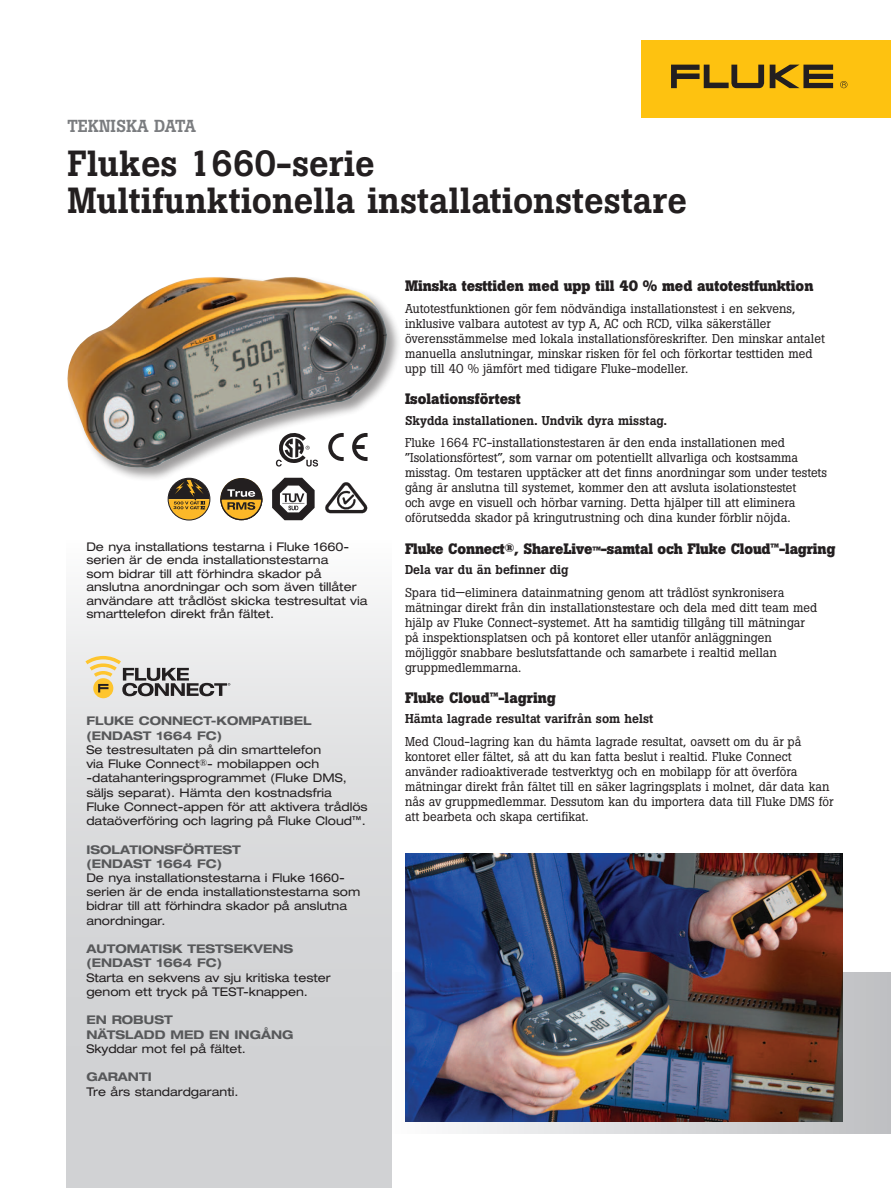
<style>
.page{position:relative;width:891px;height:1188px;background:#fff}
.page>*{position:absolute;margin:0;border:0;box-sizing:border-box;transform-origin:0 0}
.t1{font:500 36px/37.5px "Boton Pro";color:#231f20}
.t2{font:500 17.25px "Boton Pro";color:#7a7c7f}
.t3{font:700 15px "Boton Pro";color:#231f20}
.t4{font:12.75px/15px "Boton Pro";color:#231f20}
.t5{font:500 12.75px "Boton Pro";color:#231f20}
.t6{font:expanded 12px/14.2px "Helvetica Neue LT Std";color:#231f20}
.t7{font:700 expanded 12px/14.2px "Helvetica Neue LT Std";color:#57585a}
.t8{font:700 expanded 4.05px "Helvetica Neue LT Pro";color:#231f20}
.s1{font-size:12px}
</style>
<div class="page">
<div style="left:382px;top:972px;width:509px;height:162px;background:linear-gradient(to right,#fdfefe,#bdbfc1)"></div>
<div style="left:66px;top:540px;width:325px;height:648px;background:linear-gradient(to bottom,#f3f3f3,#c8c9cc)"></div>
<div style="left:642px;top:40px;width:249px;height:78px;background:#fec210"></div>
<svg style="left:770px;top:65px;width:63px;height:23px"></svg>
<svg style="left:671px;top:65px;width:93px;height:23px"></svg>
<svg style="left:840px;top:81px;width:7px;height:7px"></svg>
<div style="left:66px;top:275px;width:335px;height:208px;background:#231f20;opacity:.45"></div>
<img style="left:66px;top:276px;width:321px;height:192px">
<img style="left:405px;top:853px;width:438px;height:269px">
<div style="left:93px;top:678px;width:20px;height:20px;background:#fec52e;border-radius:50%"></div>
<svg style="left:85px;top:656px;width:145px;height:40px;background:#c1bbae"></svg>
<svg style="left:325px;top:482px;width:42px;height:31px"></svg>
<svg style="left:328px;top:433px;width:16px;height:28px"></svg>
<svg style="left:352px;top:433px;width:16px;height:28px"></svg>
<svg style="left:276px;top:433px;width:42px;height:34px"></svg>
<div style="left:221px;top:479px;width:41px;height:41px;background:#231f20;border-radius:50%"></div>
<div style="left:220px;top:478px;width:42px;height:42px;border:1px solid #231f20;border-radius:50%"></div>
<svg style="left:220px;top:489px;width:42px;height:31px"></svg>
<svg style="left:272px;top:478px;width:43px;height:42px"></svg>
<div style="left:168px;top:478px;width:42px;height:43px;border:1px solid #231f20;border-radius:50%"></div>
<svg style="left:168px;top:478px;width:42px;height:42px"></svg>
<h2 class="t2" style="left:68px;top:115px;width:130px">TEKNISKA DATA</h2>
<h1 class="t1" style="left:68px;top:144px;width:621px">Flukes 1660-serie<br>Multifunktionella installationstestare</h1>
<p class="t8" style="left:174px;top:505px;width:5px">3</p>
<p class="t6" style="left:86px;top:540px;width:283px;line-height:13.5px">De nya installations testarna i Fluke 1660- serien är de enda installationstestarna<br>som bidrar till att förhindra skador på anslutna anordningar och som även tillåter användare att trådlöst skicka testresultat via smarttelefon direkt från fältet.</p>
<p class="t7" style="left:86px;top:714px;width:227px">FLUKE CONNECT-KOMPATIBEL (ENDAST 1664 FC)</p>
<p class="t6" style="left:86px;top:742px;width:283px">Se testresultaten på din smarttelefon<br>via Fluke Connect<sup>®</sup>- mobilappen och -datahanteringsprogrammet (Fluke DMS, säljs separat). Hämta den kostnadsfria Fluke Connect-appen för att aktivera trådlös dataöverföring och lagring på Fluke Cloud<sup>™</sup>.</p>
<p class="t7" style="left:86px;top:842px;width:156px">ISOLATIONSFÖRTEST (ENDAST 1664 FC)</p>
<p class="t6" style="left:86px;top:870px;width:276px">De nya installationstestarna i Fluke 1660- serien är de enda installationstestarna som bidrar till att förhindra skador på anslutna anordningar.</p>
<p class="t7" style="left:86px;top:941px;width:208px">AUTOMATISK TESTSEKVENS (ENDAST 1664 FC)</p>
<p class="t6" style="left:86px;top:970px;width:246px">Starta en sekvens av sju kritiska tester genom ett tryck på TEST-knappen.</p>
<p class="t7" style="left:86px;top:1013px;width:209px">EN ROBUST<br>NÄTSLADD MED EN INGÅNG</p>
<p class="t6" style="left:86px;top:1041px;width:161px">Skyddar mot fel på fältet.</p>
<p class="t7" style="left:86px;top:1070px;width:67px">GARANTI</p>
<p class="t6" style="left:86px;top:1084px;width:154px">Tre års standardgaranti.</p>
<p class="t3" style="left:405px;top:276px;width:410px">Minska testtiden med upp till 40 % med autotestfunktion</p>
<p class="t4" style="left:405px;top:301px;width:422px">Autotestfunktionen gör fem nödvändiga installationstest i en sekvens, inklusive valbara autotest av typ A, AC och RCD, vilka säkerställer överensstämmelse med lokala installationsföreskrifter. Den minskar antalet manuella anslutningar, minskar risken för fel och förkortar testtiden med upp till 40 % jämfört med tidigare Fluke-modeller.</p>
<p class="t3" style="left:405px;top:389px;width:117px">Isolationsförtest</p>
<p class="t5" style="left:405px;top:412px;width:264px">Skydda installationen. Undvik dyra misstag.</p>
<p class="t4" style="left:405px;top:435px;width:424px">Fluke 1664 FC-installationstestaren är den enda installationen med ”Isolationsförtest”, som varnar om potentiellt allvarliga och kostsamma misstag. Om testaren upptäcker att det finns anordningar som under testets gång är anslutna till systemet, kommer den att avsluta isolationstestet<br>och avge en visuell och hörbar varning. Detta hjälper till att eliminera oförutsedda skador på kringutrustning och dina kunder förblir nöjda.</p>
<p class="t3" style="left:405px;top:539px;width:432px">Fluke Connect<span class="s1">®</span>, ShareLive<span class="s1">™</span>-samtal och Fluke Cloud<span class="s1">™</span>-lagring</p>
<p class="t5" style="left:405px;top:561px;width:165px">Dela var du än befinner dig</p>
<p class="t4" style="left:405px;top:585px;width:414px">Spara tid—eliminera datainmatning genom att trådlöst synkronisera mätningar direkt från din installationstestare och dela med ditt team med hjälp av Fluke Connect-systemet. Att ha samtidig tillgång till mätningar på inspektionsplatsen och på kontoret eller utanför anläggningen möjliggör snabbare beslutsfattande och samarbete i realtid mellan gruppmedlemmarna.</p>
<p class="t3" style="left:405px;top:688px;width:152px">Fluke Cloud<span class="s1">™</span>-lagring</p>
<p class="t5" style="left:405px;top:711px;width:250px">Hämta lagrade resultat varifrån som helst</p>
<p class="t4" style="left:405px;top:734px;width:430px">Med Cloud-lagring kan du hämta lagrade resultat, oavsett om du är på kontoret eller fältet, så att du kan fatta beslut i realtid. Fluke Connect använder radioaktiverade testverktyg och en mobilapp för att överföra mätningar direkt från fältet till en säker lagringsplats i molnet, där data kan nås av gruppmedlemmar. Dessutom kan du importera data till Fluke DMS för att bearbeta och skapa certifikat.</p>
</div>
